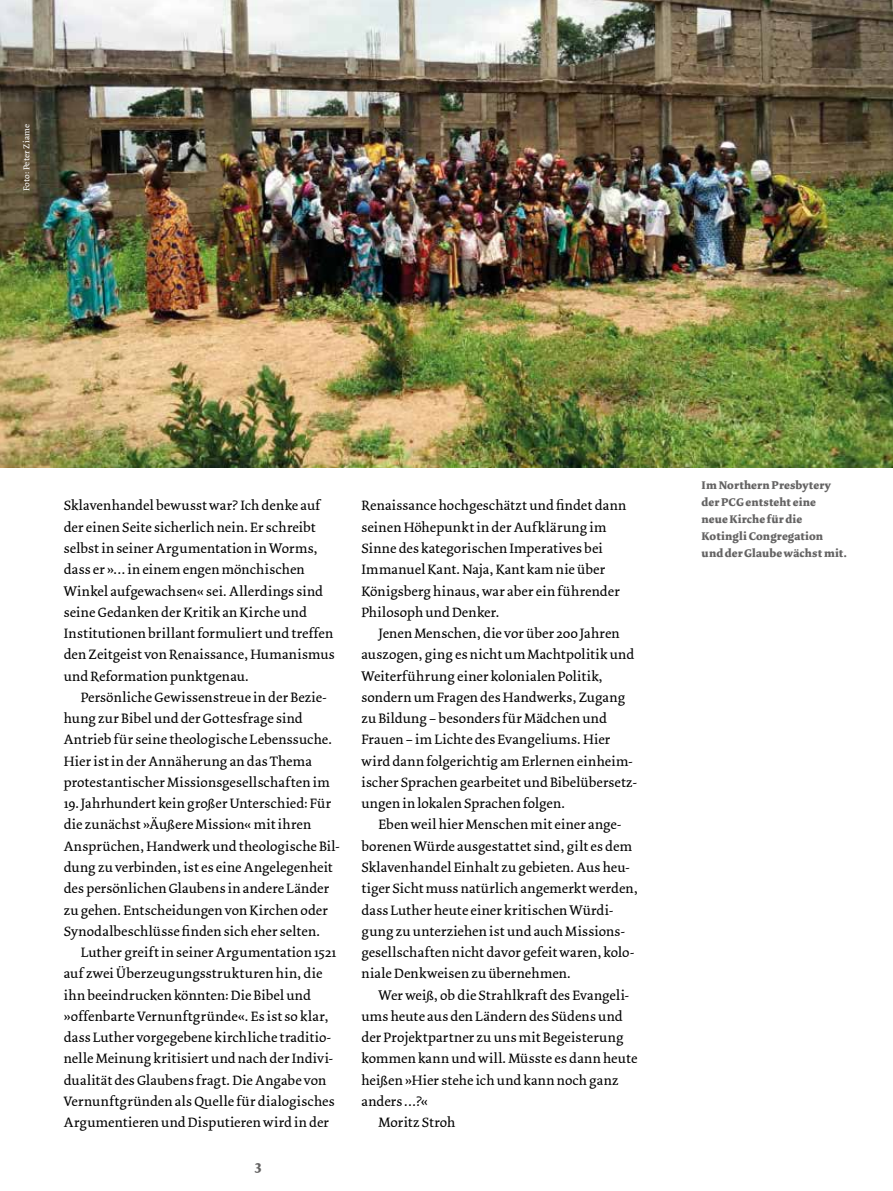
<style>
.page{position:relative;width:893px;height:1191px;background:#fff}
.page>*{position:absolute;margin:0;border:0;box-sizing:border-box;transform-origin:0 0}
.t1{font:14.25px/21.3px "Dolly";letter-spacing:.01em;color:#000}
.t2{font:700 14.25px "Dolly";color:#646363}
.t3{font:700 11.7px/17px "Dolly";letter-spacing:.015em;color:#646363}
.t4{font:9px "Dolly";letter-spacing:.025em;color:#fff}
</style>
<div class="page">
<img style="left:0;top:0;width:893px;height:468px">
<p class="t4" style="left:21px;top:191px;width:69px;rotate:-90deg">Foto: Peter Ziame</p>
<p class="t1" style="left:64px;top:495px;width:272px">Sklavenhandel bewusst war? Ich denke auf der einen Seite sicherlich nein. Er schreibt selbst in seiner Argumentation in Worms, dass er »…in einem engen mönchischen Winkel aufgewachsen« sei. Allerdings sind seine Gedanken der Kritik an Kirche und Institutionen brillant formuliert und treffen den Zeitgeist von Renaissance, Humanismus und Reformation punktgenau.</p>
<p class="t1" style="left:64px;top:687px;width:278px;text-indent:17px">Persönliche Gewissenstreue in der Bezie&shy;hung zur Bibel und der Gottesfrage sind Antrieb für seine theologische Lebenssuche.<br>Hier ist in der Annäherung an das Thema protestantischer Missionsgesellschaften im 19.Jahrhundert kein großer Unterschied: Für die zunächst »Äußere Mission« mit ihren Ansprüchen, Handwerk und theologische Bil&shy;dung zu verbinden, ist es eine Angelegenheit des persönlichen Glaubens in andere Länder zu gehen. Entscheidungen von Kirchen oder Synodalbeschlüsse finden sich eher selten.</p>
<p class="t1" style="left:64px;top:942px;width:274px;text-indent:17px">Luther greift in seiner Argumentation 1521 auf zwei Überzeugungsstrukturen hin, die ihn beeindrucken könnten: Die Bibel und »offenbarte Vernunftgründe«. Es ist so klar, dass Luther vorgegebene kirchliche traditio&shy;nelle Meinung kritisiert und nach der Indivi&shy;dualität des Glaubens fragt. Die Angabe von Vernunftgründen als Quelle für dialogisches Argumentieren und Disputieren wird in der</p>
<p class="t2" style="left:255px;top:1156px;width:8px">3</p>
<p class="t1" style="left:361px;top:495px;width:266px">Renaissance hochgeschätzt und findet dann seinen Höhepunkt in der Aufklärung im Sinne des kategorischen Imperatives bei Immanuel Kant. Naja, Kant kam nie über Königsberg hinaus, war aber ein führender Philosoph und Denker.</p>
<p class="t1" style="left:361px;top:623px;width:277px;text-indent:17px">Jenen Menschen, die vor über 200Jahren auszogen, ging es nicht um Machtpolitik und Weiterführung einer kolonialen Politik, sondern um Fragen des Handwerks, Zugang zu Bildung – besonders für Mädchen und Frauen – im Lichte des Evangeliums. Hier wird dann folgerichtig am Erlernen einheim&shy;ischer Sprachen gearbeitet und Bibelübersetz&shy;ungen in lokalen Sprachen folgen.</p>
<p class="t1" style="left:361px;top:814px;width:278px;text-indent:17px">Eben weil hier Menschen mit einer ange&shy;borenen Würde ausgestattet sind, gilt es dem Sklavenhandel Einhalt zu gebieten. Aus heu&shy;tiger Sicht muss natürlich angemerkt werden, dass Luther heute einer kritischen Würdi&shy;gung zu unterziehen ist und auch Missions&shy;gesellschaften nicht davor gefeit waren, kolo&shy;niale Denkweisen zu übernehmen.</p>
<p class="t1" style="left:378px;top:984px;width:252px">Wer weiß, ob die Strahlkraft des Evangeli-</p>
<p class="t1" style="left:361px;top:1005px;width:263px">ums heute aus den Ländern des Südens und</p>
<p class="t1" style="left:361px;top:1027px;width:264px">der Projektpartner zu uns mit Begeisterung</p>
<p class="t1" style="left:361px;top:1048px;width:277px">kommen kann und will. Müsste es dann heute</p>
<p class="t1" style="left:361px;top:1069px;width:259px">heißen »Hier stehe ich und kann noch ganz</p>
<p class="t1" style="left:361px;top:1091px;width:68px">anders…?«</p>
<p class="t1" style="left:378px;top:1112px;width:78px">Moritz Stroh</p>
<p class="t3" style="left:702px;top:477px;width:147px">Im Northern Presbytery der PCG entsteht eine<br>neue Kirche für die<br>Kotingli Congregation und der Glaube wächst mit.</p>
</div>
